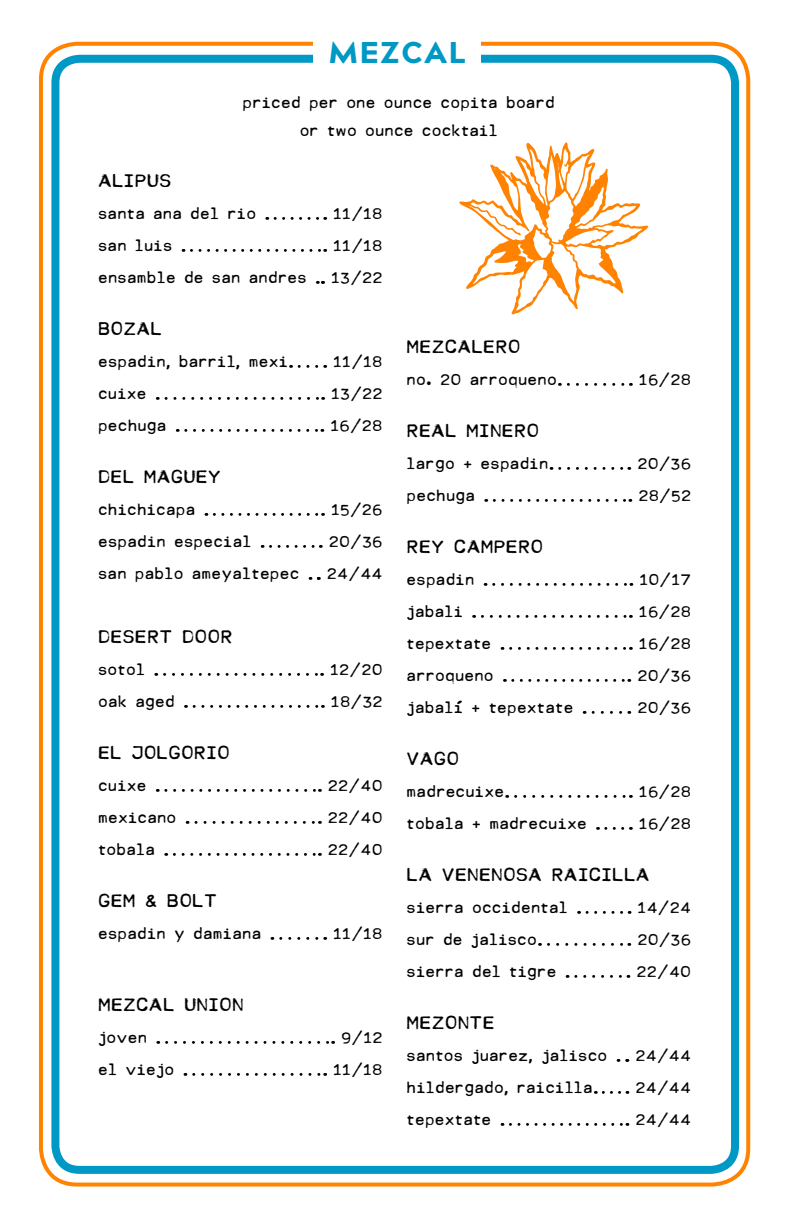
<style>
.page{position:relative;width:792px;height:1224px;background:#fff}
.page>*{position:absolute;margin:0;border:0;box-sizing:border-box;transform-origin:0 0}
.t1{font:900 30px "Acherus Grotesque";letter-spacing:.06em;color:#0098c4}
.t2{font:18px "MODERNTYPEWRITER";letter-spacing:.03em;color:#000}
.t3{font:15px/28px "MODERNTYPEWRITER";letter-spacing:.05em;color:#000;text-align:center}
</style>
<div class="page">
<div style="left:51px;top:55px;width:688px;height:1119px;border:8px solid #0098c4;border-radius:24px"></div>
<div style="left:39px;top:42px;width:711px;height:1145px;border:4px solid #ff8300;border-radius:36px"></div>
<svg style="left:275px;top:217px;width:51px;height:3px"></svg>
<svg style="left:191px;top:249px;width:135px;height:3px"></svg>
<svg style="left:317px;top:281px;width:7px;height:3px"></svg>
<svg style="left:299px;top:365px;width:27px;height:3px"></svg>
<svg style="left:166px;top:397px;width:158px;height:3px"></svg>
<svg style="left:186px;top:429px;width:137px;height:3px"></svg>
<svg style="left:214px;top:513px;width:110px;height:3px"></svg>
<svg style="left:270px;top:545px;width:51px;height:3px"></svg>
<svg style="left:310px;top:577px;width:9px;height:3px"></svg>
<svg style="left:165px;top:673px;width:158px;height:3px"></svg>
<svg style="left:194px;top:705px;width:129px;height:3px"></svg>
<svg style="left:166px;top:789px;width:154px;height:3px"></svg>
<svg style="left:196px;top:821px;width:124px;height:3px"></svg>
<svg style="left:174px;top:853px;width:146px;height:3px"></svg>
<svg style="left:281px;top:937px;width:45px;height:3px"></svg>
<svg style="left:167px;top:1041px;width:167px;height:3px"></svg>
<svg style="left:194px;top:1073px;width:132px;height:3px"></svg>
<svg style="left:568px;top:383px;width:63px;height:3px"></svg>
<svg style="left:560px;top:467px;width:70px;height:3px"></svg>
<svg style="left:494px;top:499px;width:137px;height:3px"></svg>
<svg style="left:494px;top:583px;width:138px;height:3px"></svg>
<svg style="left:482px;top:615px;width:149px;height:3px"></svg>
<svg style="left:511px;top:647px;width:120px;height:3px"></svg>
<svg style="left:513px;top:679px;width:117px;height:3px"></svg>
<svg style="left:593px;top:711px;width:37px;height:3px"></svg>
<svg style="left:516px;top:795px;width:115px;height:3px"></svg>
<svg style="left:606px;top:827px;width:25px;height:3px"></svg>
<svg style="left:587px;top:911px;width:43px;height:3px"></svg>
<svg style="left:548px;top:943px;width:82px;height:3px"></svg>
<svg style="left:576px;top:975px;width:53px;height:3px"></svg>
<svg style="left:618px;top:1059px;width:10px;height:3px"></svg>
<svg style="left:603px;top:1091px;width:25px;height:3px"></svg>
<svg style="left:510px;top:1123px;width:118px;height:3px"></svg>
<svg style="left:459px;top:142px;width:189px;height:172px"></svg>
<div style="left:314px;top:36px;width:167px;height:32px;background:#fff"></div>
<h1 class="t1" style="left:329px;top:27px;width:139px">MEZCAL</h1>
<p class="t3" style="left:244px;top:89px;width:313px">priced per one ounce copita board or two ounce cocktail</p>
<h1 class="t1" style="left:363px;top:29px;width:68px">BAR</h1>
<p class="t2" style="left:99px;top:171px;width:74px">ALIPUS</p>
<p class="t3" style="left:99px;top:200px;width:159px">santa ana del rio</p>
<p class="t3" style="left:334px;top:200px;width:50px">11/18</p>
<p class="t3" style="left:99px;top:232px;width:75px">san luis</p>
<p class="t3" style="left:334px;top:232px;width:50px">11/18</p>
<p class="t3" style="left:99px;top:264px;width:209px">ensamble de san andres</p>
<p class="t3" style="left:332px;top:264px;width:52px">13/22</p>
<p class="t2" style="left:99px;top:319px;width:65px">BOZAL</p>
<p class="t3" style="left:99px;top:348px;width:191px">espadin, barril, mexi</p>
<p class="t3" style="left:334px;top:348px;width:50px">11/18</p>
<p class="t3" style="left:99px;top:380px;width:49px">cuixe</p>
<p class="t3" style="left:332px;top:380px;width:52px">13/22</p>
<p class="t3" style="left:99px;top:412px;width:69px">pechuga</p>
<p class="t3" style="left:331px;top:412px;width:53px">16/28</p>
<p class="t2" style="left:99px;top:467px;width:124px">DEL MAGUEY</p>
<p class="t3" style="left:99px;top:496px;width:98px">chichicapa</p>
<p class="t3" style="left:332px;top:496px;width:53px">15/26</p>
<p class="t3" style="left:99px;top:528px;width:154px">espadin especial</p>
<p class="t3" style="left:330px;top:528px;width:55px">20/36</p>
<p class="t3" style="left:99px;top:560px;width:202px">san pablo ameyaltepec</p>
<p class="t3" style="left:328px;top:560px;width:57px">24/44</p>
<p class="t2" style="left:99px;top:627px;width:136px">DESERT DOOR</p>
<p class="t3" style="left:99px;top:656px;width:48px">sotol</p>
<p class="t3" style="left:331px;top:656px;width:54px">12/20</p>
<p class="t3" style="left:99px;top:688px;width:78px">oak aged</p>
<p class="t3" style="left:332px;top:688px;width:53px">18/32</p>
<p class="t2" style="left:99px;top:743px;width:133px">EL JOLGORIO</p>
<p class="t3" style="left:99px;top:772px;width:49px">cuixe</p>
<p class="t3" style="left:329px;top:772px;width:56px">22/40</p>
<p class="t3" style="left:99px;top:804px;width:79px">mexicano</p>
<p class="t3" style="left:329px;top:804px;width:56px">22/40</p>
<p class="t3" style="left:99px;top:836px;width:58px">tobala</p>
<p class="t3" style="left:329px;top:836px;width:56px">22/40</p>
<p class="t2" style="left:99px;top:891px;width:120px">GEM &amp; BOLT</p>
<p class="t3" style="left:99px;top:920px;width:164px">espadin y damiana</p>
<p class="t3" style="left:334px;top:920px;width:50px">11/18</p>
<p class="t2" style="left:99px;top:995px;width:147px">MEZCAL UNION</p>
<p class="t3" style="left:99px;top:1024px;width:50px">joven</p>
<p class="t3" style="left:342px;top:1024px;width:42px">9/12</p>
<p class="t3" style="left:99px;top:1056px;width:77px">el viejo</p>
<p class="t3" style="left:334px;top:1056px;width:50px">11/18</p>
<p class="t2" style="left:408px;top:337px;width:115px">MEZCALERO</p>
<p class="t3" style="left:408px;top:366px;width:151px">no. 20 arroqueno</p>
<p class="t3" style="left:640px;top:366px;width:53px">16/28</p>
<p class="t2" style="left:408px;top:421px;width:134px">REAL MINERO</p>
<p class="t3" style="left:408px;top:450px;width:143px">largo + espadin</p>
<p class="t3" style="left:638px;top:450px;width:55px">20/36</p>
<p class="t3" style="left:408px;top:482px;width:69px">pechuga</p>
<p class="t3" style="left:639px;top:482px;width:54px">28/52</p>
<p class="t2" style="left:408px;top:537px;width:138px">REY CAMPERO</p>
<p class="t3" style="left:408px;top:566px;width:69px">espadin</p>
<p class="t3" style="left:640px;top:566px;width:53px">10/17</p>
<p class="t3" style="left:408px;top:598px;width:57px">jabali</p>
<p class="t3" style="left:640px;top:598px;width:53px">16/28</p>
<p class="t3" style="left:408px;top:630px;width:86px">tepextate</p>
<p class="t3" style="left:640px;top:630px;width:53px">16/28</p>
<p class="t3" style="left:408px;top:662px;width:88px">arroqueno</p>
<p class="t3" style="left:638px;top:662px;width:55px">20/36</p>
<p class="t3" style="left:408px;top:694px;width:168px">jabalí + tepextate</p>
<p class="t3" style="left:638px;top:694px;width:55px">20/36</p>
<p class="t2" style="left:408px;top:749px;width:54px">VAGO</p>
<p class="t3" style="left:408px;top:778px;width:98px">madrecuixe</p>
<p class="t3" style="left:640px;top:778px;width:53px">16/28</p>
<p class="t3" style="left:408px;top:810px;width:181px">tobala + madrecuixe</p>
<p class="t3" style="left:640px;top:810px;width:53px">16/28</p>
<p class="t2" style="left:408px;top:865px;width:244px">LA VENENOSA RAICILLA</p>
<p class="t3" style="left:408px;top:894px;width:162px">sierra occidental</p>
<p class="t3" style="left:639px;top:894px;width:55px">14/24</p>
<p class="t3" style="left:408px;top:926px;width:131px">sur de jalisco</p>
<p class="t3" style="left:638px;top:926px;width:55px">20/36</p>
<p class="t3" style="left:408px;top:958px;width:151px">sierra del tigre</p>
<p class="t3" style="left:637px;top:958px;width:56px">22/40</p>
<p class="t2" style="left:408px;top:1013px;width:89px">MEZONTE</p>
<p class="t3" style="left:408px;top:1042px;width:202px">santos juarez, jalisco</p>
<p class="t3" style="left:636px;top:1042px;width:57px">24/44</p>
<p class="t3" style="left:408px;top:1074px;width:187px">hildergado, raicilla</p>
<p class="t3" style="left:636px;top:1074px;width:57px">24/44</p>
<p class="t3" style="left:408px;top:1106px;width:86px">tepextate</p>
<p class="t3" style="left:636px;top:1106px;width:57px">24/44</p>
</div>
